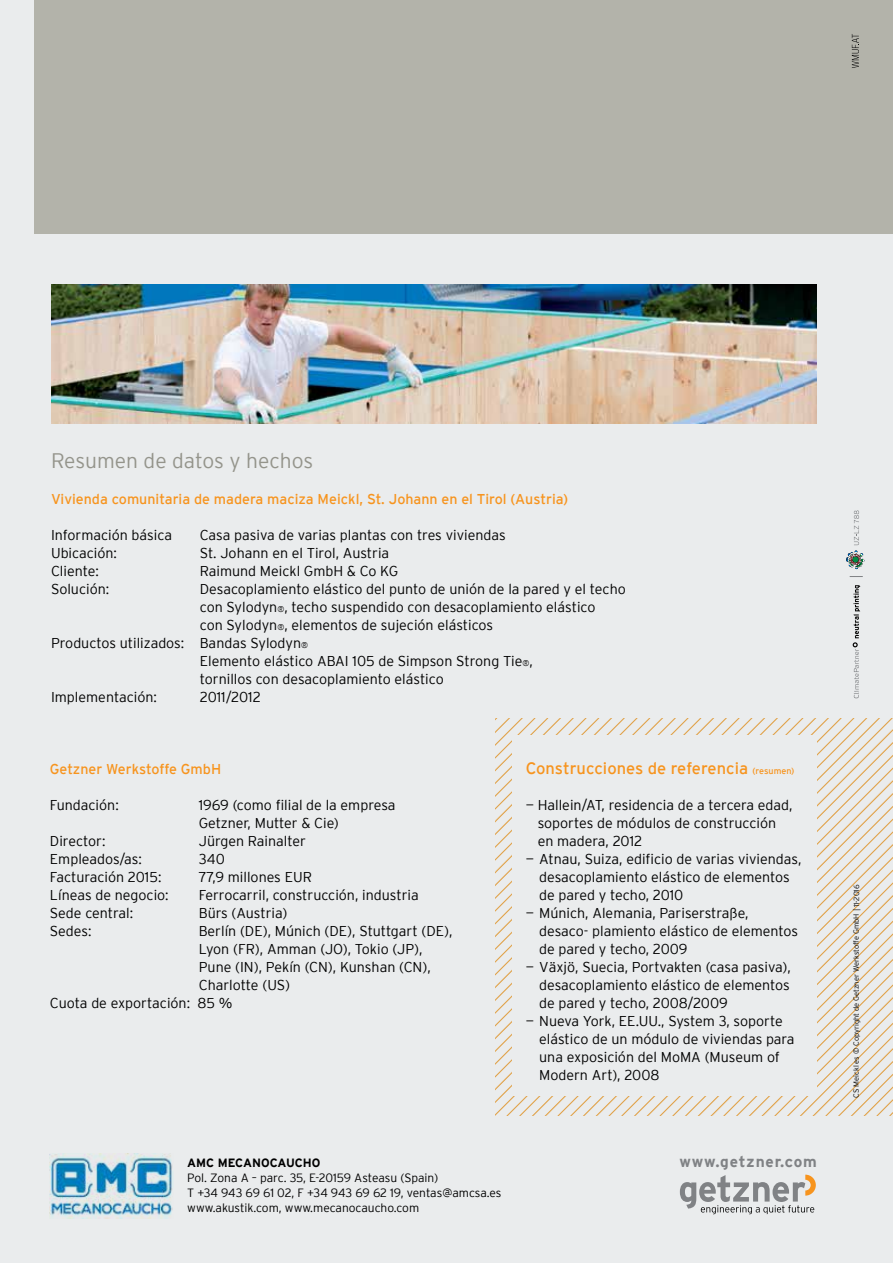
<style>
.page{position:relative;width:893px;height:1263px;background:#eaeced}
.page>*{position:absolute;margin:0;border:0;box-sizing:border-box;transform-origin:0 0}
.t1{font:300 21px "Interstate";color:#94948b}
.t2{font:16.5px "Interstate";color:#f7941e}
.t3{font:700 15.45px "Interstate";letter-spacing:.055em;color:#808285}
.t4{font:300 14.25px/18px "Interstate";color:#000}
.t5{font:14.25px "Interstate";color:#f7941e}
.t6{font:300 12px/15px "Interstate";color:#000}
.t7{font:700 12px "Interstate";color:#000}
.t8{font:300 7.5px "Interstate";color:#000}
.s1{font-size:8.25px}
.s2{font-size:9px}
</style>
<div class="page">
<div style="left:34px;top:0;width:859px;height:234px;background:#b3b3aa"></div>
<svg style="left:496px;top:719px;width:397px;height:396px"></svg>
<div style="left:512px;top:736px;width:304px;height:360px;background:#eaeced"></div>
<img style="left:51px;top:285px;width:765px;height:139px">
<svg style="left:853px;top:585px;width:7px;height:113px"></svg>
<hr style="left:837px;top:1095px;width:32px;height:1px;background:#808285">
<svg style="left:850px;top:576px;width:13px;height:1px"></svg>
<svg style="left:846px;top:510px;width:18px;height:59px"></svg>
<svg style="left:852px;top:34px;width:7px;height:34px"></svg>
<svg style="left:680px;top:1174px;width:136px;height:40px"></svg>
<img style="left:49px;top:1154px;width:124px;height:64px">
<h1 class="t1" style="left:51px;top:449px;width:264px">Resumen de datos y hechos</h1>
<p class="t5" style="left:51px;top:491px;width:519px">Vivienda comunitaria de madera maciza Meickl, St. Johann en el Tirol (Austria)</p>
<p class="t4" style="left:51px;top:526px;width:122px">Información básica</p>
<p class="t4" style="left:200px;top:526px;width:307px">Casa pasiva de varias plantas con tres viviendas</p>
<p class="t4" style="left:51px;top:544px;width:67px">Ubicación:</p>
<p class="t4" style="left:200px;top:544px;width:191px">St. Johann en el Tirol, Austria</p>
<p class="t4" style="left:51px;top:562px;width:49px">Cliente:</p>
<p class="t4" style="left:200px;top:562px;width:200px">Raimund Meickl GmbH &amp; Co KG</p>
<p class="t4" style="left:51px;top:580px;width:60px">Solución:</p>
<p class="t4" style="left:200px;top:580px;width:427px">Desacoplamiento elástico del punto de unión de la pared y el techo</p>
<p class="t4" style="left:200px;top:598px;width:397px">con Sylodyn<span class="s1">®</span>, techo suspendido con desacoplamiento elástico</p>
<p class="t4" style="left:200px;top:616px;width:295px">con Sylodyn<span class="s1">®</span>, elementos de sujeción elásticos</p>
<p class="t4" style="left:51px;top:634px;width:259px">Productos utilizados: Bandas Sylodyn<span class="s1">®</span></p>
<p class="t4" style="left:200px;top:652px;width:335px">Elemento elástico ABAI 105 de Simpson Strong Tie<span class="s1">®</span>,</p>
<p class="t4" style="left:200px;top:670px;width:245px">tornillos con desacoplamiento elástico</p>
<p class="t4" style="left:51px;top:688px;width:107px">Implementación:</p>
<p class="t4" style="left:200px;top:688px;width:62px">2011/2012</p>
<p class="t5" style="left:50px;top:761px;width:173px">Getzner Werkstoffe GmbH</p>
<p class="t4" style="left:50px;top:796px;width:70px">Fundación:</p>
<p class="t4" style="left:199px;top:796px;width:198px">1969 (como filial de la empresa<br>Getzner, Mutter &amp; Cie)</p>
<p class="t4" style="left:50px;top:832px;width:57px">Director:</p>
<p class="t4" style="left:199px;top:832px;width:109px">Jürgen Rainalter</p>
<p class="t4" style="left:50px;top:850px;width:94px">Empleados/as:</p>
<p class="t4" style="left:199px;top:850px;width:28px">340</p>
<p class="t4" style="left:50px;top:868px;width:113px">Facturación 2015:</p>
<p class="t4" style="left:199px;top:868px;width:115px">77,9 millones EUR</p>
<p class="t4" style="left:50px;top:886px;width:120px">Líneas de negocio:</p>
<p class="t4" style="left:199px;top:886px;width:221px">Ferrocarril, construcción, industria</p>
<p class="t4" style="left:50px;top:904px;width:85px">Sede central:</p>
<p class="t4" style="left:199px;top:904px;width:90px">Bürs (Austria)</p>
<p class="t4" style="left:50px;top:922px;width:43px">Sedes:</p>
<p class="t4" style="left:199px;top:922px;width:255px">Berlín (DE), Múnich (DE), Stuttgart (DE),</p>
<p class="t4" style="left:199px;top:940px;width:225px">Lyon (FR), Amman (JO), Tokio (JP),</p>
<p class="t4" style="left:199px;top:958px;width:234px">Pune (IN), Pekín (CN), Kunshan (CN),</p>
<p class="t4" style="left:199px;top:976px;width:93px">Charlotte (US)</p>
<p class="t4" style="left:50px;top:994px;width:184px">Cuota de exportación: 85 %</p>
<p class="t2" style="left:526px;top:759px;width:270px">Construcciones de referencia <span class="s2">(resumen)</span></p>
<p class="t4" style="left:538px;top:796px;width:256px;text-indent:-12px">— Hallein/AT, residencia de a tercera edad, soportes de módulos de construcción en madera, 2012</p>
<p class="t4" style="left:539px;top:850px;width:264px;text-indent:-13px">— Atnau, Suiza, edificio de varias viviendas, desacoplamiento elástico de elementos de pared y techo, 2010</p>
<p class="t4" style="left:539px;top:904px;width:260px;text-indent:-13px">— Múnich, Alemania, Pariserstraße, desaco- plamiento elástico de elementos de pared y techo, 2009</p>
<p class="t4" style="left:539px;top:958px;width:253px;text-align:justify;text-indent:-13px">— Växjö, Suecia, Portvakten (casa pasiva), desacoplamiento elástico de elementos de pared y techo, 2008/2009</p>
<p class="t4" style="left:539px;top:1012px;width:257px;text-indent:-13px">— Nueva York, EE.UU., System 3, soporte elástico de un módulo de viviendas para una exposición del MoMA (Museum of<br>Modern Art), 2008</p>
<p class="t7" style="left:187px;top:1156px;width:135px">AMC MECANOCAUCHO</p>
<p class="t3" style="left:679px;top:1152px;width:139px">www.getzner.com</p>
<p class="t6" style="left:187px;top:1170px;width:316px">Pol. Zona A – parc. 35, E-20159 Asteasu (Spain)<br>T +34 943 69 61 02, F +34 943 69 62 19, ventas@amcsa.es www.akustik.com, www.mecanocaucho.com</p>
<p class="t8" style="left:852px;top:1098px;width:215px;rotate:-90deg">CS Meickl es © Copyright de Getzner Werkstoffe GmbH | 11-2016</p>
</div>
